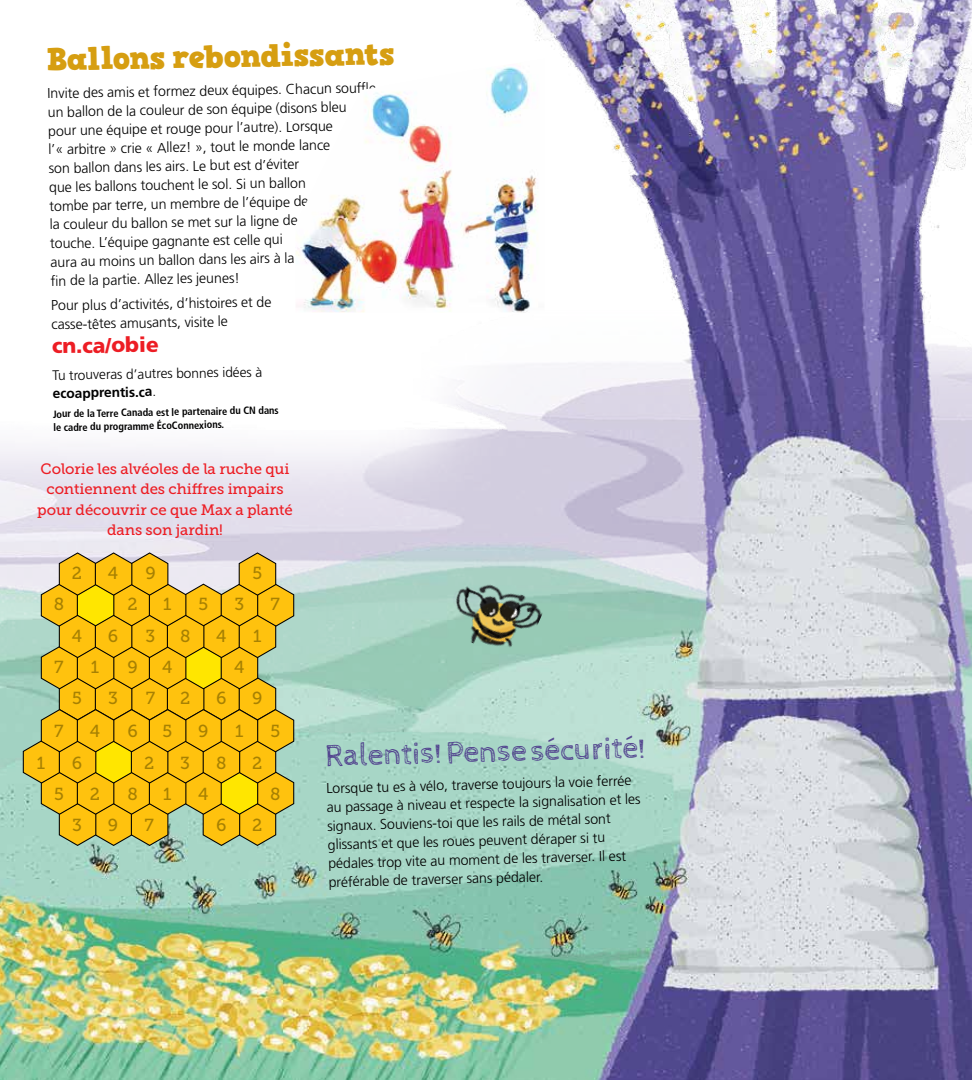
<style>
.page{position:relative;width:972px;height:1080px;background:#fff}
.page>*{position:absolute;margin:0;border:0;box-sizing:border-box;transform-origin:0 0}
.t1{font:31.5px "Cabin Sketch";color:#53458f}
.t2{font:31.5px "HVD Comic Serif Pro";color:#d69e11}
.t3{font:900 21px "Frutiger LT Std";color:#ed1d24}
.t4{font:17.4px "Museo Slab 500";color:#a78103}
.t5{font:15px/20.2px "Museo Slab 500";letter-spacing:-.005em;color:#ed1d24;text-align:center}
.t6{font:300 14.25px/18.8px "Frutiger LT Std";color:#000}
.t7{font:300 13.8px/18px "Frutiger LT Std";color:#000}
.t8{font:700 condensed 10.5px/13.5px "Frutiger LT Std";color:#000}
.s1{font-weight:700}
</style>
<div class="page">
<img style="left:0;top:0;width:972px;height:1080px">
<svg style="left:22px;top:552px;width:273px;height:295px;background:#e2be37"></svg>
<img style="left:439px;top:570px;width:107px;height:94px">
<img style="left:296px;top:59px;width:248px;height:253px">
<h1 class="t2" style="left:47px;top:38px;width:349px;rotate:-1deg">Ballons rebondissants</h1>
<p class="t6" style="left:47px;top:84px;width:330px;rotate:-1deg">Invite des amis et formez deux équipes. Chacun souffl e un ballon de la couleur de son équipe (disons bleu pour une équipe et rouge pour l’autre). Lorsque<br>l’« arbitre » crie « Allez! », tout le monde lance<br>son ballon dans les airs. Le but est d’éviter<br>que les ballons touchent le sol. Si un ballon<br>tombe par terre, un membre de l’équipe de<br>la couleur du ballon se met sur la ligne de<br>touche. L’équipe gagnante est celle qui<br>aura au moins un ballon dans les airs à la<br>fi n de la partie. Allez les jeunes!</p>
<p class="t6" style="left:51px;top:296px;width:222px;rotate:-1deg">Pour plus d’activités, d’histoires et de casse-têtes amusants, visite le</p>
<h2 class="t3" style="left:52px;top:333px;width:108px;rotate:-1deg">cn.ca/obie</h2>
<p class="t7" style="left:52px;top:367px;width:211px;rotate:-1deg">Tu trouveras d’autres bonnes idées à <span class="s1">ecoapprentis.ca</span>.</p>
<p class="t8" style="left:53px;top:407px;width:227px;rotate:-1deg">Jour de la Terre Canada est le partenaire du CN dans le cadre du programme ÉcoConnexions.</p>
<p class="t5" style="left:37px;top:459px;width:257px">Colorie les alvéoles de la ruche qui contiennent des chiffres impairs pour découvrir ce que Max a planté dans son jardin!</p>
<p class="t4" style="left:54px;top:595px;width:12px">8</p>
<p class="t4" style="left:72px;top:563px;width:12px">2</p>
<p class="t4" style="left:108px;top:563px;width:12px">4</p>
<p class="t4" style="left:145px;top:563px;width:12px">9</p>
<p class="t4" style="left:127px;top:595px;width:12px">2</p>
<p class="t4" style="left:252px;top:563px;width:11px">5</p>
<p class="t4" style="left:163px;top:595px;width:10px">1</p>
<p class="t4" style="left:271px;top:595px;width:11px">7</p>
<p class="t4" style="left:198px;top:595px;width:11px">5</p>
<p class="t4" style="left:234px;top:595px;width:11px">3</p>
<p class="t4" style="left:72px;top:626px;width:12px">4</p>
<p class="t4" style="left:108px;top:626px;width:12px">6</p>
<p class="t4" style="left:180px;top:626px;width:12px">8</p>
<p class="t4" style="left:253px;top:626px;width:10px">1</p>
<p class="t4" style="left:146px;top:626px;width:11px">3</p>
<p class="t4" style="left:216px;top:626px;width:12px">4</p>
<p class="t4" style="left:127px;top:657px;width:12px">9</p>
<p class="t4" style="left:54px;top:657px;width:11px">7</p>
<p class="t4" style="left:91px;top:657px;width:10px">1</p>
<p class="t4" style="left:162px;top:657px;width:12px">4</p>
<p class="t4" style="left:234px;top:657px;width:12px">4</p>
<p class="t4" style="left:72px;top:689px;width:11px">5</p>
<p class="t4" style="left:108px;top:689px;width:11px">3</p>
<p class="t4" style="left:180px;top:689px;width:12px">2</p>
<p class="t4" style="left:252px;top:689px;width:12px">9</p>
<p class="t4" style="left:216px;top:689px;width:12px">6</p>
<p class="t4" style="left:146px;top:689px;width:11px">7</p>
<p class="t4" style="left:127px;top:722px;width:12px">6</p>
<p class="t4" style="left:198px;top:722px;width:12px">9</p>
<p class="t4" style="left:54px;top:722px;width:11px">7</p>
<p class="t4" style="left:90px;top:722px;width:12px">4</p>
<p class="t4" style="left:162px;top:722px;width:11px">5</p>
<p class="t4" style="left:270px;top:722px;width:11px">5</p>
<p class="t4" style="left:235px;top:722px;width:10px">1</p>
<p class="t4" style="left:37px;top:753px;width:10px">1</p>
<p class="t4" style="left:72px;top:753px;width:12px">6</p>
<p class="t4" style="left:144px;top:753px;width:12px">2</p>
<p class="t4" style="left:252px;top:753px;width:12px">2</p>
<p class="t4" style="left:216px;top:753px;width:12px">8</p>
<p class="t4" style="left:180px;top:753px;width:11px">3</p>
<p class="t4" style="left:54px;top:784px;width:11px">5</p>
<p class="t4" style="left:90px;top:784px;width:12px">2</p>
<p class="t4" style="left:163px;top:784px;width:10px">1</p>
<p class="t4" style="left:270px;top:784px;width:12px">8</p>
<p class="t4" style="left:127px;top:784px;width:12px">8</p>
<p class="t4" style="left:198px;top:784px;width:12px">4</p>
<p class="t4" style="left:108px;top:815px;width:12px">9</p>
<p class="t4" style="left:252px;top:815px;width:12px">2</p>
<p class="t4" style="left:216px;top:815px;width:12px">6</p>
<p class="t4" style="left:72px;top:815px;width:11px">3</p>
<p class="t4" style="left:145px;top:815px;width:11px">7</p>
<h1 class="t1" style="left:325px;top:737px;width:322px;rotate:-1deg">Ralentis! Pense sécurité!</h1>
<p class="t6" style="left:325px;top:781px;width:316px;rotate:-2deg">Lorsque tu es à vélo, traverse toujours la voie ferrée au passage à niveau et respecte la signalisation et les signaux. Souviens-toi que les rails de métal sont glissants et que les roues peuvent déraper si tu pédales trop vite au moment de les traverser. Il est préférable de traverser sans pédaler.</p>
</div>
